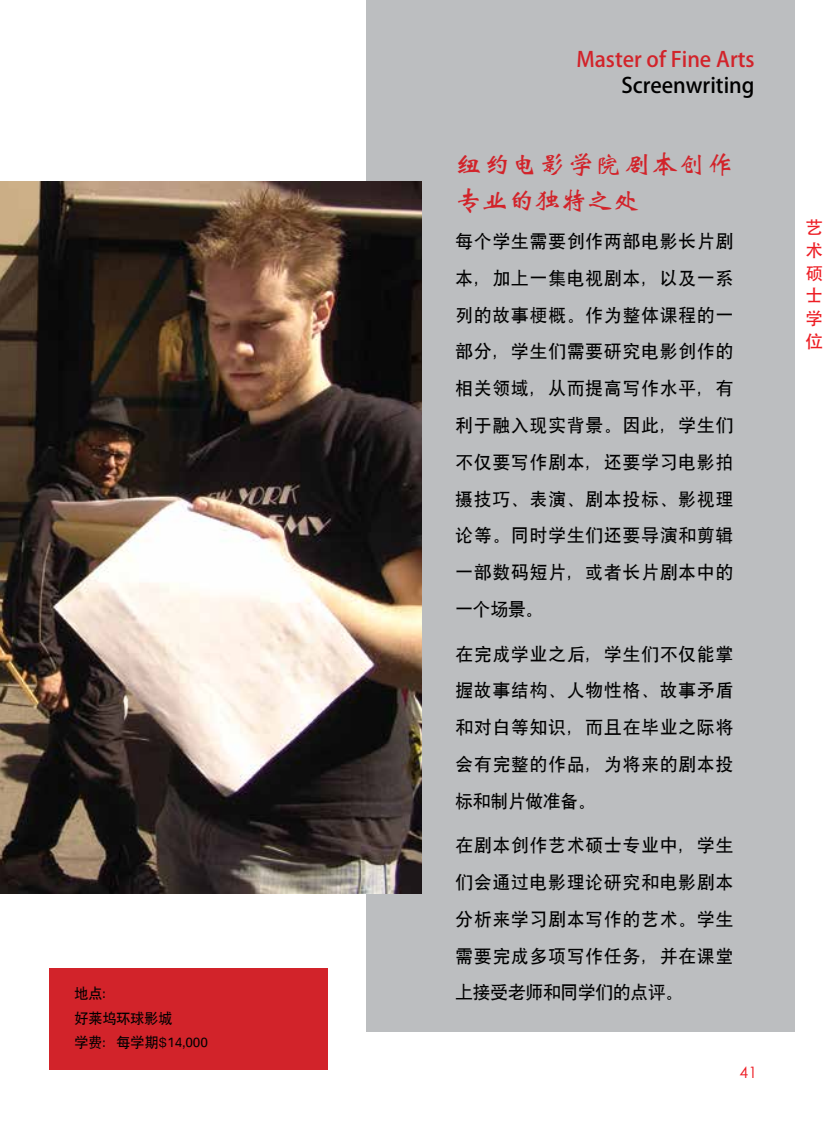
<style>
.page{position:relative;width:834px;height:1122px;background:#fff}
.page>*{position:absolute;margin:0;border:0;box-sizing:border-box;transform-origin:0 0}
.t1{font:26.25px/36.8px "FZWBK GBK1 0";letter-spacing:.065em;color:#d2232a}
.t2{font:21px "Adobe Heiti Std";color:#d2232a}
.t3{font:21px "Adobe Heiti Std";color:#000}
.t4{font:17.5px/36.8px "SIL Hei Med Jian";letter-spacing:.06em;color:#000;text-align:justify}
.t5{font:17.5px "SIL Hei Med Jian";color:#000}
.t6{font:17.5px/22.8px "Adobe Heiti Std";color:#ed1d24;text-align:justify}
.t7{font:15.75px "Century Gothic";color:#ed1c24}
.t8{font:14px/24.5px "SIL Hei Med Jian";color:#000}
</style>
<div class="page">
<div style="left:366px;top:0;width:428px;height:1031px;background:#bcbec0"></div>
<img style="left:0;top:181px;width:422px;height:712px">
<div style="left:50px;top:967px;width:278px;height:101px;background:#d2232a"></div>
<p class="t2" style="left:576px;top:46px;width:179px">Master of Fine Arts</p>
<p class="t3" style="left:621px;top:72px;width:135px">Screenwriting</p>
<h1 class="t1" style="left:455px;top:147px;width:279px">纽约电影学院剧本创作专业的独特之处</h1>
<p class="t4" style="left:455px;top:221px;width:279px">每个学生需要创作两部电影长片剧本，加上一集电视剧本，以及一系列的故事梗概。作为整体课程的一部分，学生们需要研究电影创作的相关领域，从而提高写作水平，有利于融入现实背景。因此，学生们不仅要写作剧本，还要学习电影拍摄技巧、表演、剧本投标、影视理论等。同时学生们还要导演和剪辑一部数码短片，或者长片剧本中的一个场景。</p>
<p class="t4" style="left:455px;top:633px;width:279px">在完成学业之后，学生们不仅能掌握故事结构、人物性格、故事矛盾和对白等知识，而且在毕业之际将会有完整的作品，为将来的剧本投标和制片做准备。</p>
<p class="t4" style="left:455px;top:825px;width:279px">在剧本创作艺术硕士专业中，学生们会通过电影理论研究和电影剧本分析来学习剧本写作的艺术。学生需要完成多项写作任务，并在课堂</p>
<p class="t8" style="left:74px;top:979px;width:43px">地点：</p>
<p class="t5" style="left:455px;top:980px;width:229px">上接受老师和同学们的点评。</p>
<p class="t8" style="left:74px;top:1004px;width:135px">好莱坞环球影城<br>学费：每学期$14,000</p>
<p class="t7" style="left:739px;top:1062px;width:19px">41</p>
<p class="t6" style="left:805px;top:217px;width:19px">艺术硕士学位</p>
</div>
